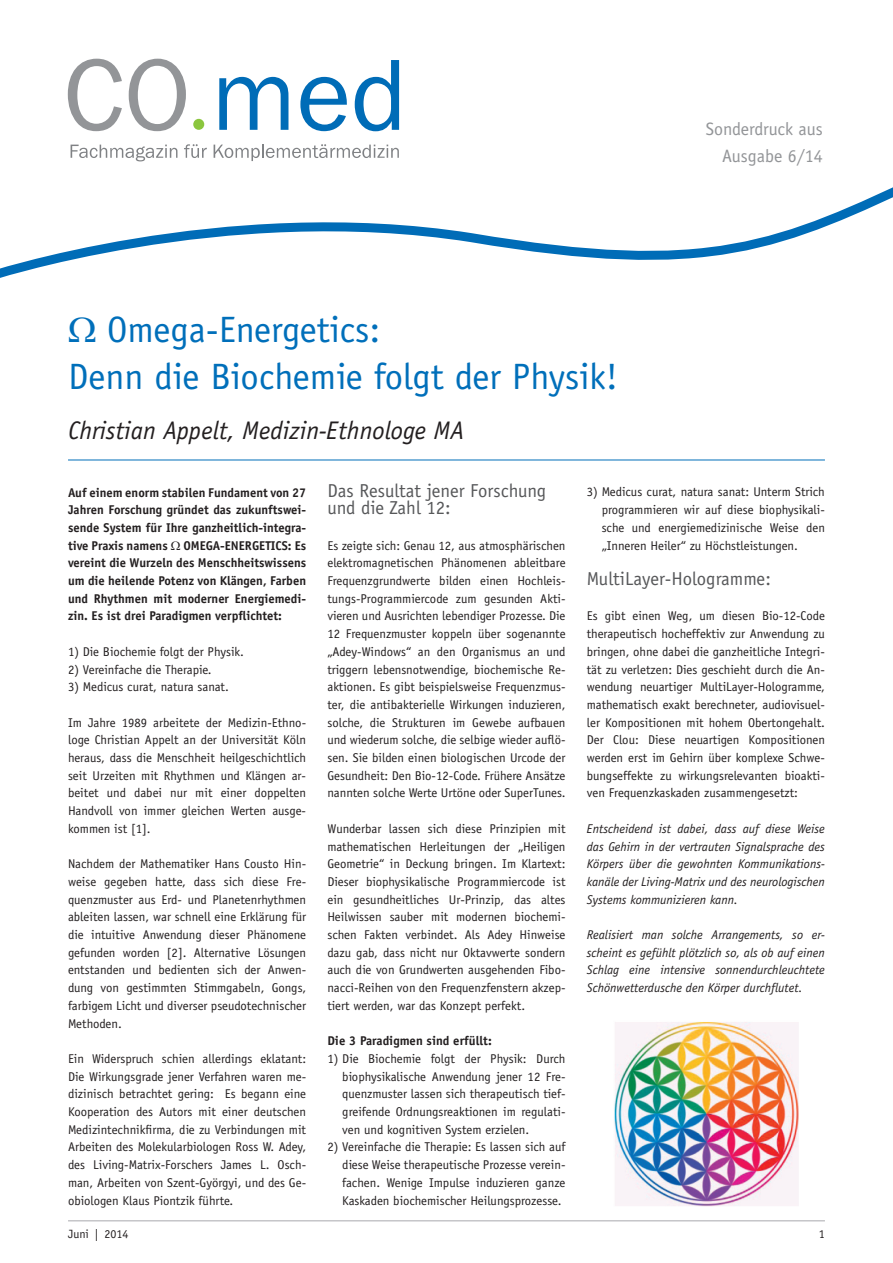
<style>
.page{position:relative;width:893px;height:1263px;background:#fff}
.page>*{position:absolute;margin:0;border:0;box-sizing:border-box;transform-origin:0 0}
.t1{font:36.75px/46.5px "Officina Sans";color:#006fba}
.t2{font:italic 25.5px "Officina Sans";color:#231f20}
.t3{font:18.75px/17.7px "Officina Sans";color:#57585a}
.t4{font:18px/27.6px "Officina Sans Std";color:#939598;text-align:right}
.t5{font:12.75px/17.7px "Officina Sans";color:#231f20;text-align:justify}
.t6{font:italic 12.75px/17.7px "Officina Sans";color:#231f20;text-align:justify}
.t7{font:700 12.75px/17.7px "Officina Sans";color:#231f20;text-align:justify}
.t8{font:12px "Officina Sans Std";color:#231f20}
</style>
<div class="page">
<hr style="left:68px;top:1220px;width:757px;height:1px;background:#a8a9ad">
<svg style="left:68px;top:59px;width:54px;height:72px"></svg>
<svg style="left:129px;top:59px;width:57px;height:72px"></svg>
<svg style="left:219px;top:77px;width:69px;height:53px"></svg>
<svg style="left:300px;top:77px;width:47px;height:54px"></svg>
<svg style="left:355px;top:60px;width:44px;height:71px"></svg>
<div style="left:193px;top:119px;width:11px;height:11px;background:#8bc63e;border-radius:50%"></div>
<svg style="left:71px;top:145px;width:106px;height:16px"></svg>
<svg style="left:184px;top:144px;width:23px;height:14px"></svg>
<svg style="left:214px;top:144px;width:185px;height:17px"></svg>
<svg style="left:0;top:187px;width:893px;height:91px"></svg>
<hr style="left:68px;top:460px;width:757px;height:1px;background:#006fba">
<img style="left:614px;top:1022px;width:184px;height:184px">
<h1 class="t1" style="left:68px;top:307px;width:552px;text-indent:39px">Omega-Energetics:<br>Denn die Biochemie folgt der Physik!</h1>
<h2 class="t2" style="left:68px;top:416px;width:397px">Christian Appelt, Medizin-Ethnologe MA</h2>
<h3 class="t4" style="left:706px;top:115px;width:119px">Sonderdruck aus<br>Ausgabe 6/14</h3>
<p class="t7" style="left:68px;top:483px;width:240px">Auf einem enorm stabilen Fundament von 27<br>Jahren Forschung gründet das zukunftswei&shy;sende System für Ihre ganzheitlich-integra&shy;tive Praxis namens OMEGA-ENERGETICS: Es vereint die Wurzeln des Menschheitswissens um die heilende Potenz von Klängen, Farben und Rhythmen mit moderner Energiemedi&shy;zin. Es ist drei Paradigmen verpflichtet:</p>
<p class="t5" style="left:68px;top:643px;width:177px">1) Die Biochemie folgt der Physik.</p>
<p class="t5" style="left:68px;top:660px;width:145px">2) Vereinfache die Therapie.</p>
<p class="t5" style="left:68px;top:678px;width:162px">3) Medicus curat, natura sanat.</p>
<p class="t5" style="left:68px;top:713px;width:240px">Im Jahre 1989 arbeitete der Medizin-Ethno&shy;loge Christian Appelt an der Universität Köln heraus, dass die Menschheit heilgeschichtlich seit Urzeiten mit Rhythmen und Klängen ar&shy;beitet und dabei nur mit einer doppelten Handvoll von immer gleichen Werten ausge&shy;kommen ist [1].</p>
<p class="t5" style="left:68px;top:855px;width:240px">Nachdem der Mathematiker Hans Cousto Hin&shy;weise gegeben hatte, dass sich diese Fre&shy;quenzmuster aus Erd- und Planetenrhythmen ableiten lassen, war schnell eine Erklärung für die intuitive Anwendung dieser Phänomene gefunden worden [2]. Alternative Lösungen entstanden und bedienten sich der Anwen&shy;dung von gestimmten Stimmgabeln, Gongs, farbigem Licht und diverser pseudotechnischer Methoden.</p>
<p class="t5" style="left:68px;top:1050px;width:240px">Ein Widerspruch schien allerdings eklatant:<br>Die Wirkungsgrade jener Verfahren waren me&shy;dizinisch betrachtet gering: Es begann eine Kooperation des Autors mit einer deutschen Medizintechnikfirma, die zu Verbindungen mit Arbeiten des Molekularbiologen Ross W. Adey, des Living-Matrix-Forschers James L. Osch&shy;man, Arbeiten von Szent-Györgyi, und des Ge&shy;obiologen Klaus Piontzik führte.</p>
<h3 class="t3" style="left:327px;top:481px;width:220px">Das Resultat jener Forschung und die Zahl 12:</h3>
<p class="t5" style="left:327px;top:536px;width:240px">Es zeigte sich: Genau 12, aus atmosphärischen elektromagnetischen Phänomenen ableitbare Frequenzgrundwerte bilden einen Hochleis&shy;tungs-Programmiercode zum gesunden Akti&shy;vieren und Ausrichten lebendiger Prozesse. Die 12 Frequenzmuster koppeln über sogenannte „Adey-Windows“ an den Organismus an und triggern lebensnotwendige, biochemische Re&shy;aktionen. Es gibt beispielsweise Frequenzmus&shy;ter, die antibakterielle Wirkungen induzieren, solche, die Strukturen im Gewebe aufbauen und wiederum solche, die selbige wieder auflö&shy;sen. Sie bilden einen biologischen Urcode der Gesundheit: Den Bio-12-Code. Frühere Ansätze nannten solche Werte Urtöne oder SuperTunes.</p>
<p class="t5" style="left:327px;top:820px;width:240px">Wunderbar lassen sich diese Prinzipien mit mathematischen Herleitungen der „Heiligen Geometrie“ in Deckung bringen. Im Klartext:<br>Dieser biophysikalische Programmiercode ist ein gesundheitliches Ur-Prinzip, das altes Heilwissen sauber mit modernen biochemi&shy;schen Fakten verbindet. Als Adey Hinweise dazu gab, dass nicht nur Oktavwerte sondern auch die von Grundwerten ausgehenden Fibo&shy;nacci-Reihen von den Frequenzfenstern akzep&shy;tiert werden, war das Konzept perfekt.</p>
<p class="t7" style="left:327px;top:1032px;width:166px">Die 3 Paradigmen sind erfüllt:</p>
<p class="t5" style="left:342px;top:1050px;width:225px;text-indent:-15px">1) Die Biochemie folgt der Physik: Durch biophysikalische Anwendung jener 12 Fre&shy;quenzmuster lassen sich therapeutisch tief&shy;greifende Ordnungsreaktionen im regulati&shy;ven und kognitiven System erzielen.</p>
<p class="t5" style="left:342px;top:1138px;width:225px;text-indent:-15px">2) Vereinfache die Therapie: Es lassen sich auf diese Weise therapeutische Prozesse verein&shy;fachen. Wenige Impulse induzieren ganze Kaskaden biochemischer Heilungsprozesse.</p>
<p class="t5" style="left:602px;top:483px;width:225px;text-indent:-15px">3) Medicus curat, natura sanat: Unterm Strich programmieren wir auf diese biophysikali&shy;sche und energiemedizinische Weise den „Inneren Heiler“ zu Höchstleistungen.</p>
<h3 class="t3" style="left:587px;top:570px;width:186px">MultiLayer-Hologramme:</h3>
<p class="t5" style="left:587px;top:607px;width:240px">Es gibt einen Weg, um diesen Bio-12-Code therapeutisch hocheffektiv zur Anwendung zu bringen, ohne dabei die ganzheitliche Integri&shy;tät zu verletzen: Dies geschieht durch die An&shy;wendung neuartiger MultiLayer-Hologramme, mathematisch exakt berechneter, audiovisuel&shy;ler Kompositionen mit hohem Obertongehalt.<br>Der Clou: Diese neuartigen Kompositionen werden erst im Gehirn über komplexe Schwe&shy;bungseffekte zu wirkungsrelevanten bioakti&shy;ven Frequenzkaskaden zusammengesetzt:</p>
<p class="t6" style="left:587px;top:820px;width:240px">Entscheidend ist dabei, dass auf diese Weise das Gehirn in der vertrauten Signalsprache des Körpers über die gewohnten Kommunikations&shy;kanäle der Living-Matrix und des neurologischen Systems kommunizieren kann.</p>
<p class="t6" style="left:587px;top:926px;width:240px">Realisiert man solche Arrangements, so er&shy;scheint es gefühlt plötzlich so, als ob auf einen Schlag eine intensive sonnendurchleuchtete Schönwetterdusche den Körper durchflutet.</p>
<p class="t8" style="left:68px;top:1226px;width:62px">Juni | 2014</p>
<p class="t8" style="left:819px;top:1226px;width:7px">1</p>
</div>
